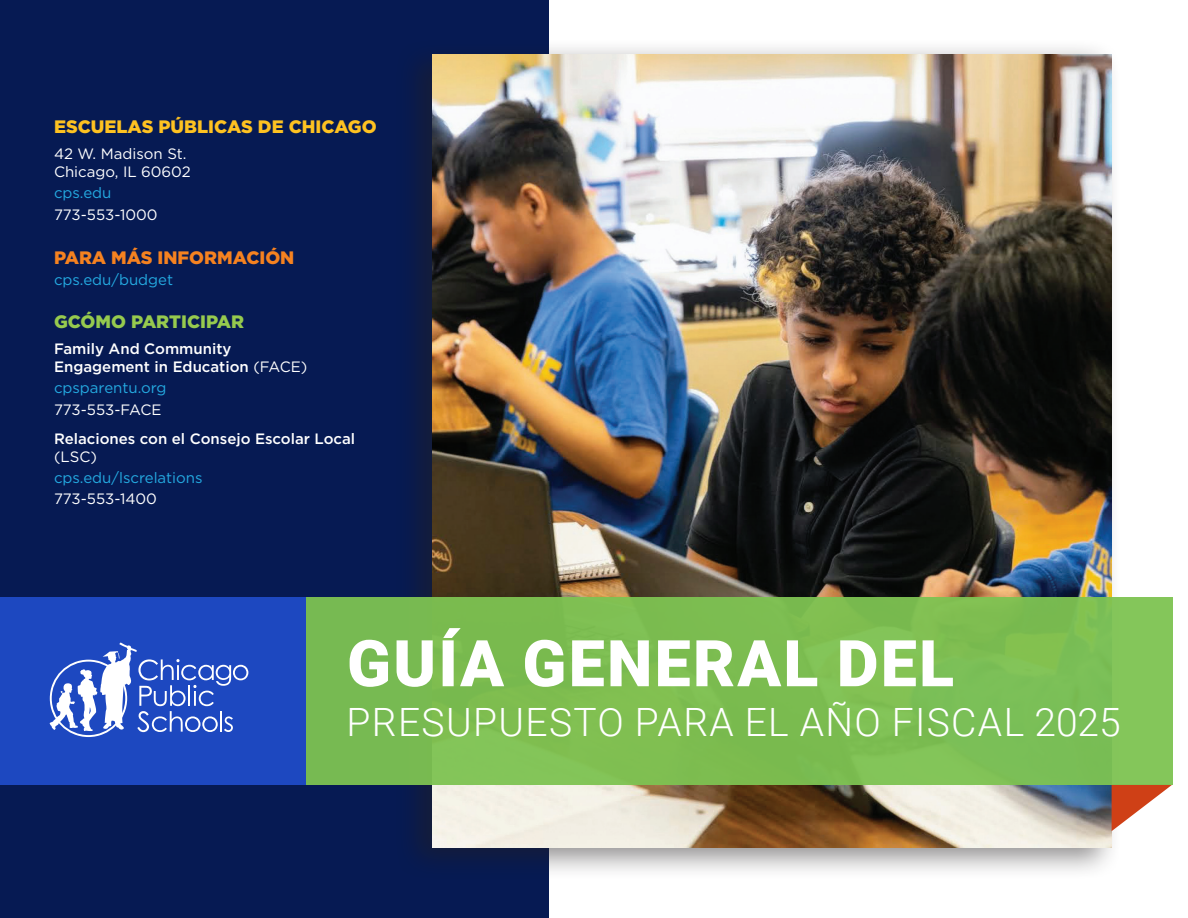
<style>
.page{position:relative;width:1188px;height:918px;background:#fff}
.page>*{position:absolute;margin:0;border:0;box-sizing:border-box;transform-origin:0 0}
.t1{font:900 64.5px "Roboto";letter-spacing:.035em;color:#fff}
.t2{font:300 39px "Roboto";letter-spacing:.035em;color:#fff}
.t3{font:900 18px "Gotham";color:#fec221}
.t4{font:900 18px "Gotham";color:#f58220}
.t5{font:900 18px "Gotham";color:#96ca4e}
.t6{font:500 15px/18px "Gotham";color:#fff}
.t7{font:15px "Gotham";color:#fff}
.t8{font:15px "Gotham";color:#24aae1}
.s1{font-weight:400}
</style>
<div class="page">
<div style="left:0;top:0;width:548px;height:918px;background:#061a53"></div>
<div style="left:395px;top:39px;width:727px;height:841px;background:#231f20;opacity:.5"></div>
<img style="left:432px;top:54px;width:680px;height:794px">
<svg style="left:1112px;top:784px;width:61px;height:47px"></svg>
<div style="left:0;top:597px;width:1173px;height:187px;background:#7ec352"></div>
<div style="left:0;top:597px;width:306px;height:187px;background:#1d48c0"></div>
<svg style="left:50px;top:643px;width:198px;height:94px"></svg>
<p class="t3" style="left:54px;top:114px;width:324px">ESCUELAS PÚBLICAS DE CHICAGO</p>
<p class="t7" style="left:54px;top:144px;width:134px">42 W. Madison St.</p>
<p class="t7" style="left:54px;top:162px;width:138px">Chicago, IL 60602</p>
<p class="t8" style="left:54px;top:183px;width:59px">cps.edu</p>
<p class="t7" style="left:54px;top:205px;width:105px">773-553-1000</p>
<p class="t4" style="left:54px;top:245px;width:242px">PARA MÁS INFORMACIÓN</p>
<p class="t8" style="left:54px;top:270px;width:121px">cps.edu/budget</p>
<p class="t5" style="left:54px;top:309px;width:192px">GCÓMO PARTICIPAR</p>
<p class="t6" style="left:54px;top:339px;width:179px">Family And Community</p>
<p class="t6" style="left:54px;top:357px;width:255px">Engagement in Education <span class="s1">(FACE)</span></p>
<p class="t8" style="left:54px;top:378px;width:114px">cpsparentu.org</p>
<p class="t7" style="left:54px;top:400px;width:109px">773-553-FACE</p>
<p class="t6" style="left:54px;top:429px;width:303px">Relaciones con el Consejo Escolar Local <span class="s1">(LSC)</span></p>
<p class="t8" style="left:54px;top:468px;width:150px">cps.edu/lscrelations</p>
<p class="t7" style="left:54px;top:489px;width:104px">773-553-1400</p>
<p class="t1" style="left:347px;top:618px;width:609px">GUÍA GENERAL DEL</p>
<p class="t2" style="left:347px;top:695px;width:776px">PRESUPUESTO PARA EL AÑO FISCAL 2025</p>
</div>
